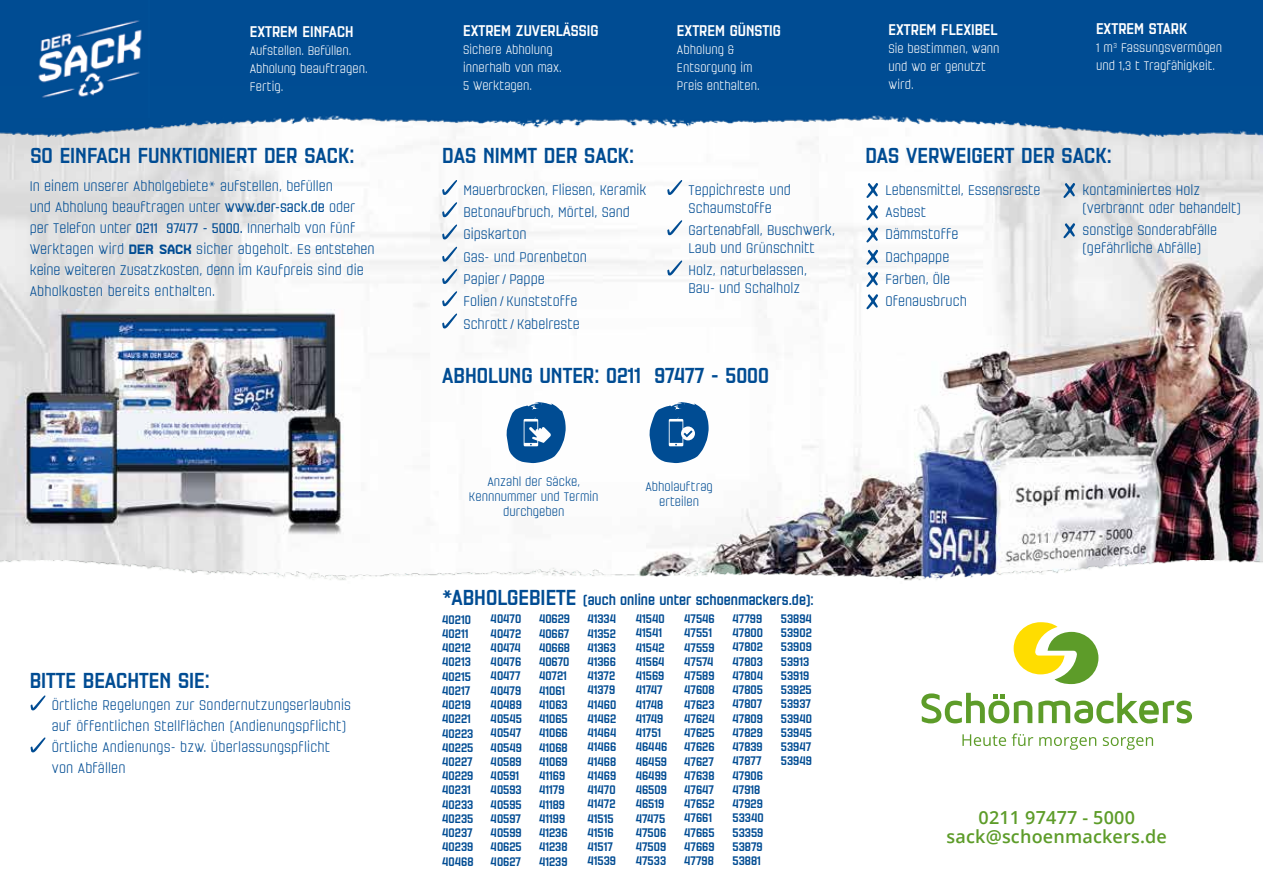
<style>
.page{position:relative;width:1263px;height:893px;background:#fff}
.page>*{position:absolute;margin:0;border:0;box-sizing:border-box;transform-origin:0 0}
.t1{font:900 21px "Necia";color:#004c93}
.t2{font:600 18px/19.5px "Open Sans";letter-spacing:.01em;color:#5d9c29;text-align:center}
.t3{font:900 15px "Necia";color:#fff}
.t4{font:13.5px/22.2px "Necia";color:#004c93}
.t5{font:900 13.5px "Necia";color:#004c93}
.t6{font:900 12px/14.2px "Necia";color:#004c93}
.t7{font:12px/18px "Necia";color:#fff}
.t8{font:12px/15px "Necia";color:#004c93;text-align:center}
.s1{font-weight:700}
.s2{font-family:"Arame";font-weight:700}
.s3{font-size:21px}
</style>
<div class="page">
<img style="left:0;top:137px;width:1263px;height:423px">
<img style="left:0;top:560px;width:1263px;height:21px">
<div style="left:0;top:0;width:1263px;height:115px;background:#004c93"></div>
<img style="left:0;top:115px;width:1263px;height:22px">
<svg style="left:31px;top:695px;width:15px;height:16px"></svg>
<svg style="left:31px;top:737px;width:15px;height:16px"></svg>
<svg style="left:442px;top:180px;width:16px;height:15px"></svg>
<svg style="left:442px;top:202px;width:16px;height:16px"></svg>
<svg style="left:442px;top:224px;width:16px;height:16px"></svg>
<svg style="left:442px;top:246px;width:16px;height:16px"></svg>
<svg style="left:442px;top:269px;width:16px;height:15px"></svg>
<svg style="left:442px;top:291px;width:16px;height:16px"></svg>
<svg style="left:442px;top:313px;width:16px;height:16px"></svg>
<svg style="left:667px;top:180px;width:16px;height:15px"></svg>
<svg style="left:667px;top:220px;width:16px;height:16px"></svg>
<svg style="left:667px;top:260px;width:16px;height:16px"></svg>
<svg style="left:506px;top:402px;width:60px;height:61px"></svg>
<svg style="left:649px;top:402px;width:60px;height:61px"></svg>
<svg style="left:866px;top:183px;width:12px;height:15px"></svg>
<svg style="left:866px;top:205px;width:12px;height:15px"></svg>
<svg style="left:866px;top:227px;width:12px;height:16px"></svg>
<svg style="left:866px;top:250px;width:12px;height:15px"></svg>
<svg style="left:866px;top:272px;width:12px;height:15px"></svg>
<svg style="left:866px;top:294px;width:12px;height:15px"></svg>
<svg style="left:1063px;top:183px;width:12px;height:15px"></svg>
<svg style="left:1063px;top:223px;width:12px;height:15px"></svg>
<img style="left:31px;top:20px;width:119px;height:98px">
<svg style="left:921px;top:693px;width:111px;height:30px"></svg>
<svg style="left:1038px;top:693px;width:154px;height:30px"></svg>
<svg style="left:1014px;top:622px;width:84px;height:62px"></svg>
<svg style="left:962px;top:733px;width:191px;height:17px"></svg>
<p class="t3" style="left:250px;top:22px;width:105px">EXTREM EINFACH</p>
<p class="t7" style="left:250px;top:42px;width:120px">Aufstellen. Befüllen.<br>Abholung beauftragen.<br>Fertig.</p>
<h1 class="t1" style="left:30px;top:143px;width:325px">SO EINFACH FUNKTIONIERT DER SACK:</h1>
<p class="t4" style="left:30px;top:176px;width:346px;line-height:21px">In einem unserer Abholgebiete* aufstellen, befüllen<br>und Abholung beauftragen unter <span class="s1">www.der-sack.de</span> oder per Telefon unter <span class="s1">0211 97477 - 5000.</span> Innerhalb von fünf Werktagen wird <span class="s2">DER SACK</span> sicher abgeholt. Es entstehen keine weiteren Zusatzkosten, denn im Kaufpreis sind die Abholkosten bereits enthalten.</p>
<h1 class="t1" style="left:30px;top:667px;width:182px">BITTE BEACHTEN SIE:</h1>
<p class="t4" style="left:52px;top:695px;width:301px;line-height:21px">Örtliche Regelungen zur Sondernutzungserlaubnis auf öffentlichen Stellflächen (Andienungspflicht)<br>Örtliche Andienungs- bzw. Überlassungspflicht von Abfällen</p>
<p class="t3" style="left:463px;top:22px;width:137px">EXTREM ZUVERLÄSSIG</p>
<p class="t7" style="left:463px;top:41px;width:100px">Sichere Abholung innerhalb von max.<br>5 Werktagen.</p>
<p class="t3" style="left:677px;top:22px;width:106px">EXTREM GÜNSTIG</p>
<p class="t7" style="left:677px;top:41px;width:84px">Abholung &amp;<br>Entsorgung im<br>Preis enthalten.</p>
<h1 class="t1" style="left:442px;top:143px;width:194px">DAS NIMMT DER SACK:</h1>
<p class="t4" style="left:463px;top:179px;width:184px">Mauerbrocken, Fliesen, Keramik<br>Betonaufbruch, Mörtel, Sand<br>Gipskarton<br>Gas- und Porenbeton<br>Papier/ Pappe<br>Folien / Kunststoffe<br>Schrott / Kabelreste</p>
<p class="t4" style="left:689px;top:181px;width:104px;line-height:18px">Teppichreste und<br>Schaumstoffe</p>
<p class="t4" style="left:689px;top:221px;width:148px;line-height:18px">Gartenabfall, Buschwerk,<br>Laub und Grünschnitt</p>
<p class="t4" style="left:689px;top:262px;width:120px;line-height:18px">Holz, naturbelassen,<br>Bau- und Schalholz</p>
<h1 class="t1" style="left:442px;top:363px;width:328px">ABHOLUNG UNTER: 0211 97477 - 5000</h1>
<p class="t3" style="left:888px;top:21px;width:110px">EXTREM FLEXIBEL</p>
<p class="t7" style="left:888px;top:40px;width:113px">Sie bestimmen, wann und wo er genutzt wird.</p>
<p class="t3" style="left:1096px;top:20px;width:93px">EXTREM STARK</p>
<p class="t7" style="left:1096px;top:39px;width:128px">1 m<sup>3</sup> Fassungsvermögen und 1,3 t Tragfähigkeit.</p>
<h1 class="t1" style="left:865px;top:143px;width:248px">DAS VERWEIGERT DER SACK:</h1>
<p class="t4" style="left:885px;top:179px;width:156px">Lebensmittel, Essensreste<br>Asbest<br>Dämmstoffe<br>Dachpappe<br>Farben, Öle<br>Ofenausbruch</p>
<p class="t4" style="left:1082px;top:181px;width:160px;line-height:18px">kontaminiertes Holz (verbrannt oder behandelt)</p>
<p class="t4" style="left:1082px;top:221px;width:136px;line-height:18px">sonstige Sonderabfälle (gefährliche Abfälle)</p>
<p class="t8" style="left:469px;top:474px;width:131px">Anzahl der Säcke,<br>Kennnummer und Termin durchgeben</p>
<p class="t8" style="left:645px;top:479px;width:69px">Abholauftrag erteilen</p>
<p class="t5" style="left:442px;top:592px;width:373px"><span class="s3">*ABHOLGEBIETE</span> (auch online unter schoenmackers.de):</p>
<p class="t6" style="left:442px;top:612px;width:33px">40210<br>40211<br>40212<br>40213<br>40215<br>40217<br>40219<br>40221<br>40223<br>40225<br>40227<br>40229<br>40231<br>40233<br>40235<br>40237<br>40239<br>40468</p>
<p class="t6" style="left:491px;top:612px;width:33px">40470<br>40472<br>40474<br>40476<br>40477<br>40479<br>40489<br>40545<br>40547<br>40549<br>40589<br>40591<br>40593<br>40595<br>40597<br>40599<br>40625<br>40627</p>
<p class="t6" style="left:539px;top:612px;width:33px">40629<br>40667<br>40668<br>40670<br>40721<br>41061<br>41063<br>41065<br>41066<br>41068<br>41069<br>41169<br>41179<br>41189<br>41199<br>41236<br>41238<br>41239</p>
<p class="t6" style="left:587px;top:612px;width:30px">41334<br>41352<br>41363<br>41366<br>41372<br>41379<br>41460<br>41462<br>41464<br>41466<br>41468<br>41469<br>41470<br>41472<br>41515<br>41516<br>41517<br>41539</p>
<p class="t6" style="left:636px;top:611px;width:33px">41540<br>41541<br>41542<br>41564<br>41569<br>41747<br>41748<br>41749<br>41751<br>46446<br>46459<br>46499<br>46509<br>46519<br>47475<br>47506<br>47509<br>47533</p>
<p class="t6" style="left:684px;top:611px;width:32px">47546<br>47551<br>47559<br>47574<br>47589<br>47608<br>47623<br>47624<br>47625<br>47626<br>47627<br>47638<br>47647<br>47652<br>47661<br>47665<br>47669<br>47798</p>
<p class="t6" style="left:732px;top:611px;width:33px">47799<br>47800<br>47802<br>47803<br>47804<br>47805<br>47807<br>47809<br>47829<br>47839<br>47877<br>47906<br>47918<br>47929<br>53340<br>53359<br>53879<br>53881</p>
<p class="t6" style="left:781px;top:611px;width:33px">53894<br>53902<br>53909<br>53913<br>53919<br>53925<br>53937<br>53940<br>53945<br>53947<br>53949</p>
<h2 class="t2" style="left:946px;top:807px;width:222px">0211 97477 - 5000 sack@schoenmackers.de</h2>
</div>
